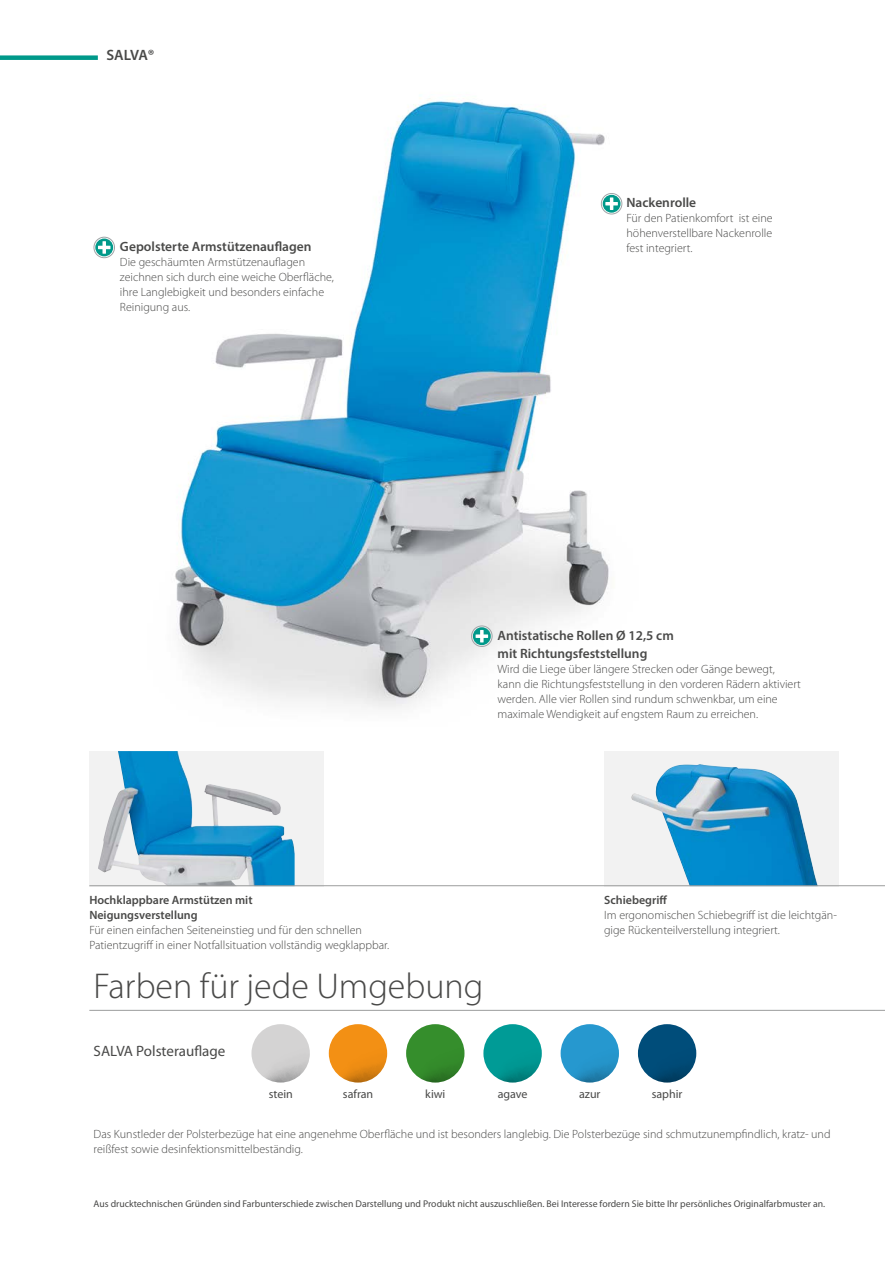
<style>
.page{position:relative;width:885px;height:1263px;background:#fff}
.page>*{position:absolute;margin:0;border:0;box-sizing:border-box;transform-origin:0 0}
.t1{font:300 36px "Myriad Pro";color:#494948}
.t2{font:15px "Myriad Pro";color:#494948}
.t3{font:600 15px "Myriad Pro";letter-spacing:-.03em;color:#494948}
.t4{font:600 13.5px/18px "Myriad Pro";color:#494948}
.t5{font:300 12px/15px "Myriad Pro";color:#494948}
.t6{font:600 12px/15px "Myriad Pro";color:#494948}
.t7{font:12px "Myriad Pro";color:#494948}
.t8{font:9.75px "Myriad Pro";color:#494948}
</style>
<div class="page">
<div style="left:604px;top:751px;width:234px;height:135px;background:#f2f2f2"></div>
<img style="left:631px;top:764px;width:186px;height:121px">
<div style="left:89px;top:751px;width:234px;height:135px;background:#f2f2f2"></div>
<img style="left:98px;top:751px;width:196px;height:134px">
<hr style="left:89px;top:885px;width:795px;height:1px;background:#9c9d9d">
<hr style="left:89px;top:1010px;width:795px;height:1px;background:#9c9d9d">
<img style="left:93px;top:98px;width:530px;height:611px">
<img style="left:251px;top:1024px;width:59px;height:58px">
<img style="left:329px;top:1024px;width:58px;height:58px">
<img style="left:406px;top:1024px;width:58px;height:58px">
<img style="left:483px;top:1024px;width:58px;height:58px">
<img style="left:560px;top:1024px;width:59px;height:58px">
<img style="left:638px;top:1024px;width:58px;height:58px">
<div style="left:0;top:55px;width:98px;height:5px;background:#00998a"></div>
<div style="left:471px;top:626px;width:21px;height:21px;border:1px solid #a0a5a7;border-radius:50%"></div>
<svg style="left:473px;top:627px;width:17px;height:18px"></svg>
<svg style="left:475px;top:630px;width:13px;height:12px"></svg>
<div style="left:94px;top:237px;width:21px;height:21px;border:1px solid #a0a5a7;border-radius:50%"></div>
<svg style="left:95px;top:238px;width:18px;height:18px"></svg>
<svg style="left:98px;top:241px;width:12px;height:13px"></svg>
<div style="left:601px;top:193px;width:21px;height:21px;border:1px solid #a0a5a7;border-radius:50%"></div>
<svg style="left:602px;top:195px;width:18px;height:18px"></svg>
<svg style="left:605px;top:197px;width:12px;height:13px"></svg>
<p class="t3" style="left:106px;top:46px;width:50px">SALVA®</p>
<p class="t4" style="left:120px;top:237px;width:193px">Gepolsterte Armstützenauflagen</p>
<p class="t5" style="left:120px;top:255px;width:215px">Die geschäumten Armstützenauflagen zeichnen sich durch eine weiche Oberfläche, ihre Langlebigkeit und besonders einfache Reinigung aus.</p>
<p class="t4" style="left:626px;top:194px;width:71px">Nackenrolle</p>
<p class="t5" style="left:626px;top:211px;width:148px;text-align:justify">Für den Patienkomfort ist eine höhenverstellbare Nackenrolle fest integriert.</p>
<p class="t4" style="left:497px;top:626px;width:178px">Antistatische Rollen Ø 12,5 cm mit Richtungsfeststellung</p>
<p class="t5" style="left:497px;top:661px;width:305px">Wird die Liege über längere Strecken oder Gänge bewegt, kann die Richtungsfeststellung in den vorderen Rädern aktiviert werden. Alle vier Rollen sind rundum schwenkbar, um eine maximale Wendigkeit auf engstem Raum zu erreichen.</p>
<p class="t6" style="left:89px;top:892px;width:165px">Hochklappbare Armstützen mit<br>Neigungsverstellung</p>
<p class="t5" style="left:89px;top:922px;width:301px">Für einen einfachen Seiteneinstieg und für den schnellen<br>Patientzugriff in einer Notfallsituation vollständig wegklappbar.</p>
<h1 class="t1" style="left:94px;top:965px;width:391px">Farben für jede Umgebung</h1>
<p class="t2" style="left:94px;top:1043px;width:133px">SALVA Polsterauflage</p>
<p class="t6" style="left:604px;top:892px;width:64px">Schiebegriff</p>
<p class="t5" style="left:604px;top:907px;width:234px">Im ergonomischen Schiebegriff ist die leichtgän&shy;gige Rückenteilverstellung integriert.</p>
<p class="t7" style="left:269px;top:1088px;width:26px">stein</p>
<p class="t7" style="left:343px;top:1088px;width:32px">safran</p>
<p class="t7" style="left:425px;top:1088px;width:22px">kiwi</p>
<p class="t7" style="left:497px;top:1088px;width:31px">agave</p>
<p class="t7" style="left:579px;top:1088px;width:23px">azur</p>
<p class="t7" style="left:651px;top:1088px;width:32px">saphir</p>
<p class="t5" style="left:94px;top:1126px;width:738px">Das Kunstleder der Polsterbezüge hat eine angenehme Oberfläche und ist besonders langlebig. Die Polsterbezüge sind schmutzunempfindlich, kratz- und reißfest sowie desinfektionsmittelbeständig.</p>
<p class="t8" style="left:94px;top:1198px;width:733px">Aus drucktechnischen Gründen sind Farbunterschiede zwischen Darstellung und Produkt nicht auszuschließen. Bei Interesse fordern Sie bitte Ihr persönliches Originalfarbmuster an.</p>
</div>
